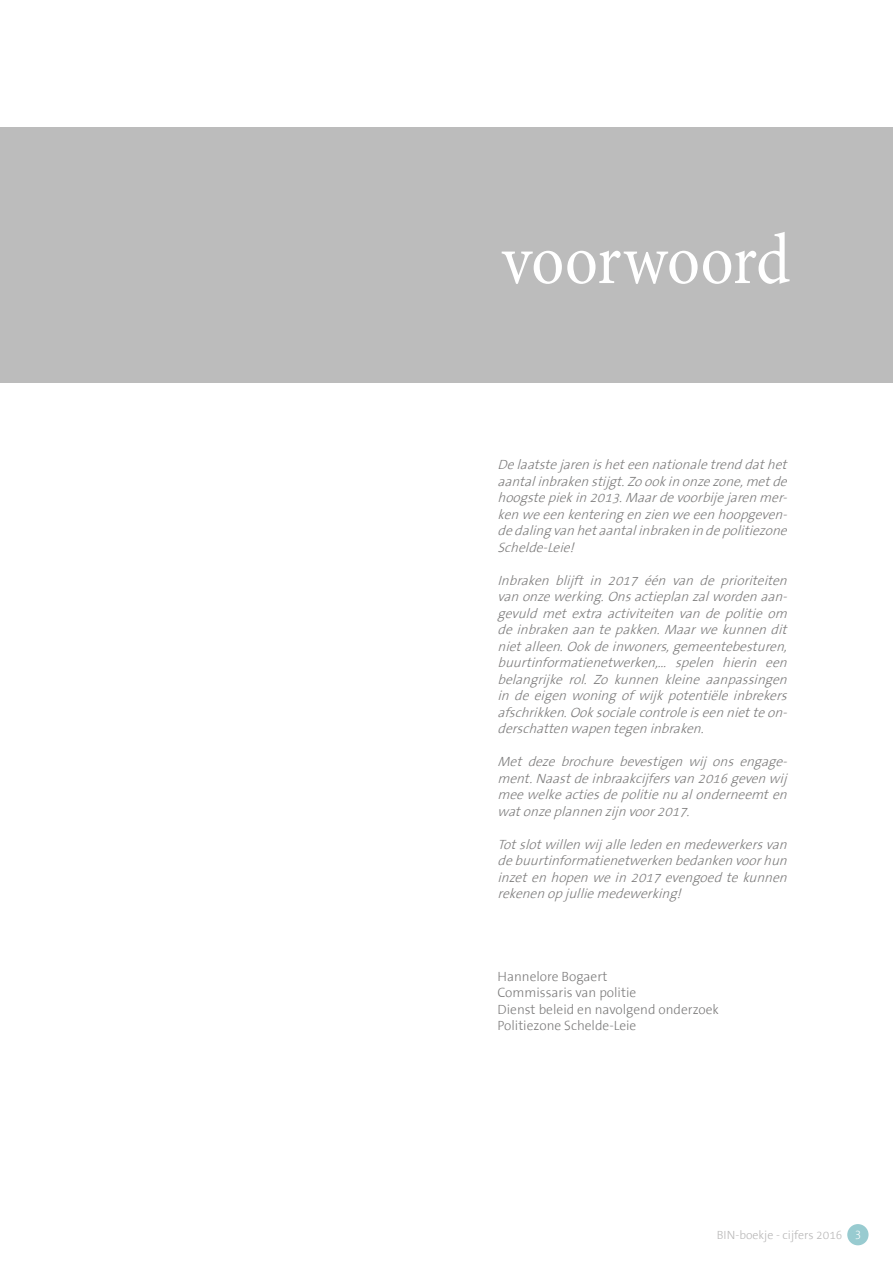
<style>
.page{position:relative;width:893px;height:1263px;background:#fff}
.page>*{position:absolute;margin:0;border:0;box-sizing:border-box;transform-origin:0 0}
.t1{font:72px "Minion Pro";color:#fff;scale:.9 1}
.t2{font:italic 300 13.5px/16.5px "The Sans TTB3";color:#7c7b7b;text-align:justify}
.t3{font:300 13.5px/16.5px "The Sans TTB3";color:#7c7b7b}
.t4{font:300 12px "The Sans TTB3";color:#b8b7b7}
.s1{color:#fff}
</style>
<div class="page">
<div style="left:847px;top:1224px;width:21px;height:21px;background:#98cbd0;border-radius:50%"></div>
<div style="left:0;top:128px;width:893px;height:255px;background:#bcbcbc"></div>
<h1 class="t1" style="left:502px;top:212px;width:322px">voorwoord</h1>
<p class="t2" style="left:497px;top:457px;width:295px">Delaatstejaren isheteen nationaletrend dathet aantalinbraken stijgt.Zoookin onzezone,metde hoogstepiekin 2013.Maardevoorbijejaren mer&shy;ken weeen kenteringen zien weeen hoopgeven&shy;dedalingvan hetaantalinbraken in depolitiezone Schelde-Leie!</p>
<p class="t2" style="left:497px;top:572px;width:295px">Inbraken blijft in 2017 één van de prioriteiten van onzewerking.Onsactieplan zalworden aan&shy;gevuld met extra activiteiten van de politie om deinbraken aan tepakken.Maarwekunnen dit nietalleen.Ookdeinwoners,gemeentebesturen, buurtinformatienetwerken,… spelen hierin een belangrijke rol. Zo kunnen kleine aanpassingen in de eigen woning of wij k potentiële inbrekers afschrikken.Ooksocialecontroleiseen nietteon&shy;derschatten wapen tegen inbraken.</p>
<p class="t2" style="left:497px;top:754px;width:295px;text-align:left">Met deze brochure bevestigen wij ons engage&shy;ment.Naastdeinbraakcijfersvan 2016geven wij meewelkeactiesdepolitienu alonderneemten watonzeplannen zijn voor2017.</p>
<p class="t2" style="left:497px;top:836px;width:295px">Totslotwillen wij alleleden en medewerkersvan debuurtinformatienetwerken bedanken voorhun inzet en hopen wein 2017evengoed tekunnen rekenen op julliemedewerking!</p>
<p class="t3" style="left:497px;top:968px;width:223px">Hannelore Bogaert<br>Commissaris van politie<br>Dienst beleid en navolgend onderzoek<br>Politiezone Schelde-Leie</p>
<p class="t4" style="left:717px;top:1229px;width:146px">BIN-boekje - cijfers 2016 <span class="s1">3</span></p>
</div>
